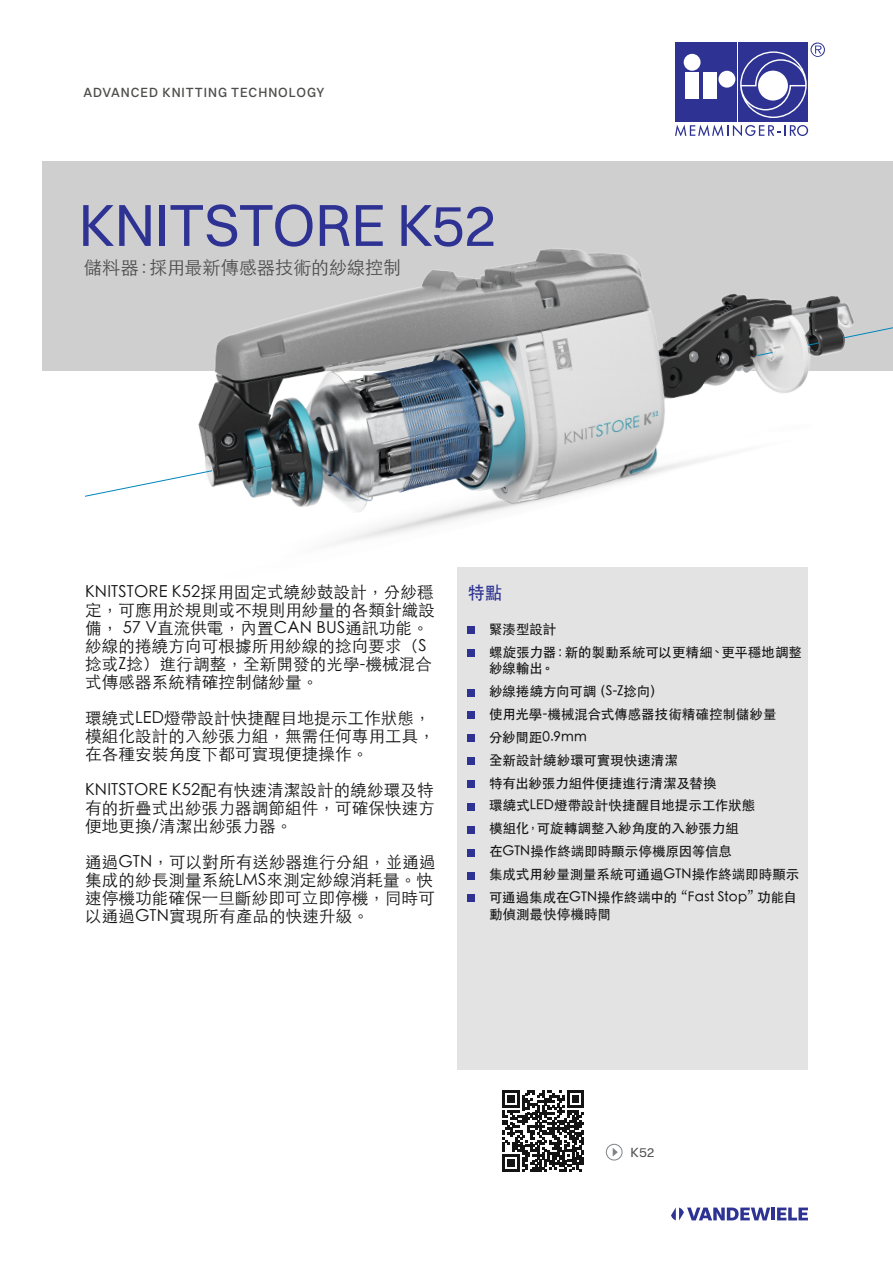
<style>
.page{position:relative;width:893px;height:1263px;background:#fff}
.page>*{position:absolute;margin:0;border:0;box-sizing:border-box;transform-origin:0 0}
.t1{font:60px "Switzer";letter-spacing:-.01em;color:#2e3393}
.t2{font:300 18px "ST Heiti TC";color:#4d4d4c}
.t3{font:500 18px "ST Heiti TC";color:#2e3393;scale:.95 1}
.t4{font:300 16.5px/18px "ST Heiti TC";letter-spacing:.01em;color:#131413}
.t5{font:500 13.5px/23px "ST Heiti TC";color:#131413}
.t6{font:500 13.5px "Switzer";letter-spacing:.075em;color:#4d4d4c;scale:.95 1}
.t7{font:13.5px "Switzer";color:#4d4d4c}
</style>
<div class="page">
<div style="left:675px;top:43px;width:62px;height:79px;background:#2e3393"></div>
<div style="left:738px;top:43px;width:70px;height:79px;background:#2e3393"></div>
<svg style="left:675px;top:125px;width:133px;height:11px"></svg>
<div style="left:685px;top:72px;width:14px;height:26px;background:#fff"></div>
<div style="left:703px;top:72px;width:14px;height:26px;background:#fff"></div>
<div style="left:684px;top:54px;width:17px;height:17px;background:#fff;border-radius:50%"></div>
<div style="left:718px;top:71px;width:17px;height:17px;background:#fff;border-radius:50%"></div>
<svg style="left:740px;top:43px;width:85px;height:75px"></svg>
<div style="left:758px;top:71px;width:30px;height:30px;background:#fff;border-radius:50%"></div>
<hr style="left:771px;top:1207px;width:4px;height:13px;background:#2e3393">
<svg style="left:777px;top:1207px;width:31px;height:13px"></svg>
<svg style="left:671px;top:1207px;width:99px;height:13px"></svg>
<div style="left:43px;top:162px;width:850px;height:209px;background:#cfcfd0"></div>
<svg style="left:503px;top:1090px;width:81px;height:82px"></svg>
<div style="left:606px;top:1144px;width:16px;height:16px;border:1px solid #808486;border-radius:50%"></div>
<svg style="left:613px;top:1148px;width:5px;height:8px"></svg>
<img style="left:198px;top:249px;width:654px;height:296px">
<svg style="left:85px;top:470px;width:128px;height:27px"></svg>
<svg style="left:844px;top:318px;width:49px;height:39px"></svg>
<img style="left:739px;top:316px;width:105px;height:48px">
<div style="left:457px;top:567px;width:351px;height:502px;background:#e3e3e3"></div>
<div style="left:468px;top:627px;width:7px;height:7px;background:#2e3393"></div>
<div style="left:468px;top:650px;width:7px;height:7px;background:#2e3393"></div>
<div style="left:468px;top:689px;width:7px;height:7px;background:#2e3393"></div>
<div style="left:468px;top:712px;width:7px;height:7px;background:#2e3393"></div>
<div style="left:468px;top:735px;width:7px;height:7px;background:#2e3393"></div>
<div style="left:468px;top:758px;width:7px;height:7px;background:#2e3393"></div>
<div style="left:468px;top:780px;width:7px;height:8px;background:#2e3393"></div>
<div style="left:468px;top:803px;width:7px;height:7px;background:#2e3393"></div>
<div style="left:468px;top:826px;width:7px;height:7px;background:#2e3393"></div>
<div style="left:468px;top:849px;width:7px;height:7px;background:#2e3393"></div>
<div style="left:468px;top:872px;width:7px;height:7px;background:#2e3393"></div>
<div style="left:468px;top:895px;width:7px;height:7px;background:#2e3393"></div>
<p class="t6" style="left:83px;top:84px;width:255px">ADVANCED KNITTING TECHNOLOGY</p>
<h1 class="t1" style="left:79px;top:189px;width:420px">KNITSTORE K52</h1>
<p class="t2" style="left:84px;top:252px;width:318px">儲料器：採用最新傳感器技術的紗線控制</p>
<p class="t4" style="left:85px;top:581px;width:351px">KNITSTORE K52採用固定式繞紗鼓設計，分紗穩定，可應用於規則或不規則用紗量的各類針織設備， 57 V直流供電，內置CAN BUS通訊功能。紗線的捲繞方向可根據所用紗線的捻向要求（S捻或Z捻）進行調整，全新開發的光學-機械混合式傳感器系統精確控制儲紗量。</p>
<p class="t4" style="left:85px;top:707px;width:351px">環繞式LED燈帶設計快捷醒目地提示工作狀態，模組化設計的入紗張力組，無需任何專用工具，在各種安裝角度下都可實現便捷操作。</p>
<p class="t4" style="left:85px;top:779px;width:351px;text-align:justify">KNITSTORE K52配有快速清潔設計的繞紗環及特有的折疊式出紗張力器調節組件，可確保快速方便地更換/清潔出紗張力器。</p>
<p class="t4" style="left:85px;top:851px;width:352px">通過GTN，可以對所有送紗器進行分組，並通過集成的紗長測量系統LMS來測定紗線消耗量。快速停機功能確保一旦斷紗即可立即停機，同時可以通過GTN實現所有產品的快速升級。</p>
<p class="t3" style="left:468px;top:583px;width:38px">特點</p>
<p class="t5" style="left:489px;top:617px;width:315px">緊湊型設計<br>螺旋張力器：新的製動系統可以更精細、更平穩地調整</p>
<p class="t5" style="left:489px;top:656px;width:312px">紗線輸出。<br>紗線捲繞方向可調（S-Z捻向）<br>使用光學-機械混合式傳感器技術精確控制儲紗量<br>分紗間距0.9mm<br>全新設計繞紗環可實現快速清潔<br>特有出紗張力組件便捷進行清潔及替換<br>環繞式LED燈帶設計快捷醒目地提示工作狀態<br>模組化，可旋轉調整入紗角度的入紗張力組<br>在GTN操作終端即時顯示停機原因等信息<br>集成式用紗量測量系統可通過GTN操作終端即時顯示可通過集成在GTN操作終端中的“Fast Stop”功能自</p>
<p class="t5" style="left:489px;top:902px;width:124px">動偵測最快停機時間</p>
<p class="t7" style="left:631px;top:1144px;width:25px">K52</p>
</div>
